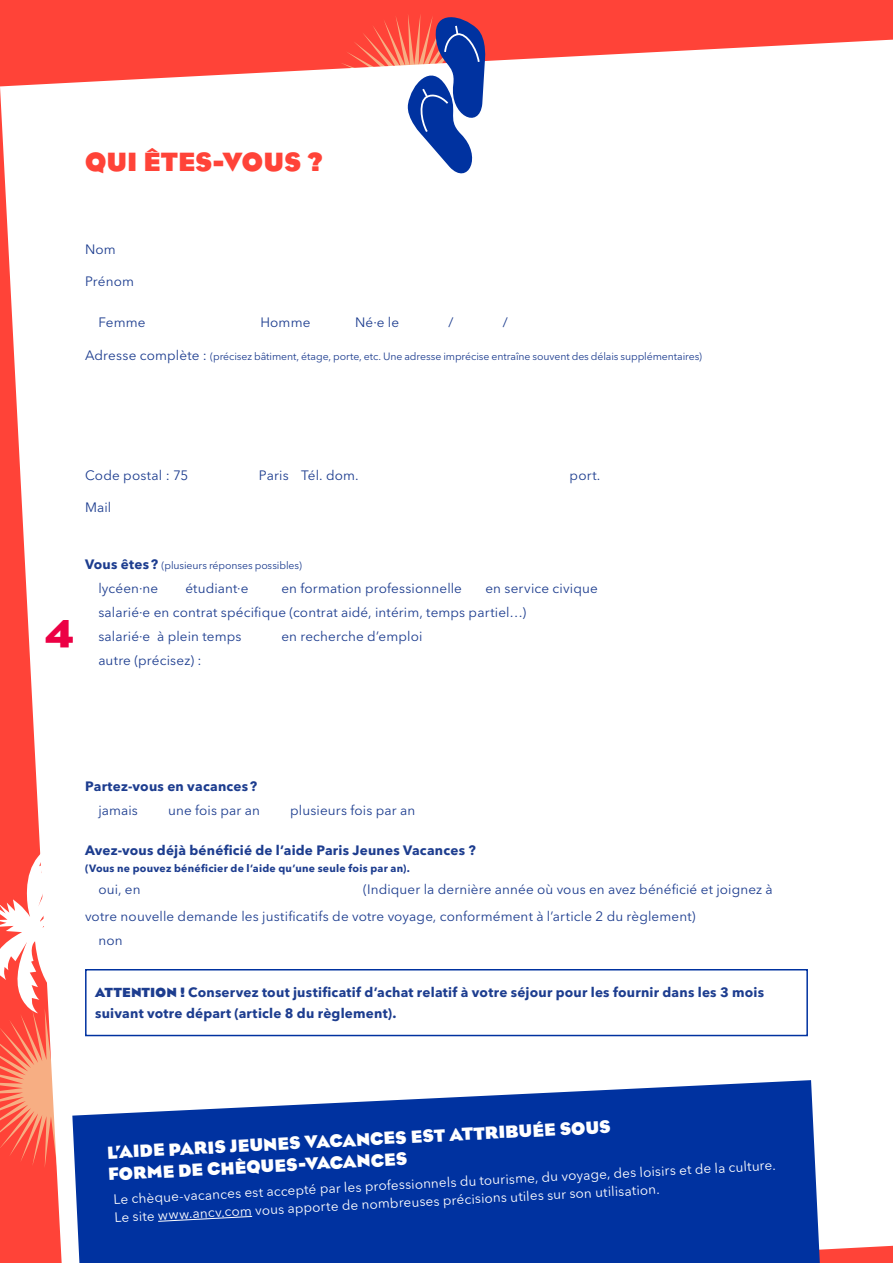
<style>
.page{position:relative;width:893px;height:1263px;background:#ff4338}
.page>*{position:absolute;margin:0;border:0;box-sizing:border-box;transform-origin:0 0}
.t1{font:700 39.45px "Eagle";color:#ec0044}
.t2{font:700 27px "Eagle";color:#ff4338}
.t3{font:700 18px/21.6px "Eagle";color:#fff}
.t4{font:13.5px/24px "Avenir Next LT Pro";letter-spacing:.01em;color:#1d3d8f}
.t5{font:700 13.5px/21px "Avenir Next LT Pro";letter-spacing:.015em;color:#1d3d8f}
.t6{font:13.5px/18px "Avenir Next LT Pro";color:#fff}
.t7{font:10.5px "Avenir Next LT Pro";letter-spacing:-.01em;color:#1d3d8f}
.t8{font:700 10.5px "Avenir Next LT Pro";letter-spacing:.025em;color:#1d3d8f}
.s1{font-size:13.5px}
.s2{font-weight:700;font-size:13.5px}
.s3{font-family:"Eagle"}
</style>
<div class="page">
<div style="left:0;top:40px;width:893px;height:1223px;background:#fff"></div>
<svg style="left:334px;top:15px;width:160px;height:172px"></svg>
<svg style="left:72px;top:1080px;width:748px;height:183px;background:#204cac"></svg>
<svg style="left:157px;top:1216px;width:96px;height:6px"></svg>
<div style="left:85px;top:969px;width:723px;height:67px;border:2px solid #0032a0"></div>
<h2 class="t2" style="left:85px;top:147px;width:239px">QUI ÊTES-VOUS ?</h2>
<p class="t4" style="left:85px;top:237px;width:32px">Nom</p>
<p class="t4" style="left:85px;top:269px;width:50px">Prénom</p>
<p class="t4" style="left:98px;top:310px;width:49px">Femme</p>
<p class="t4" style="left:260px;top:310px;width:52px">Homme</p>
<p class="t4" style="left:355px;top:310px;width:46px">Né·e le</p>
<p class="t4" style="left:448px;top:310px;width:6px">/</p>
<p class="t4" style="left:503px;top:310px;width:6px">/</p>
<p class="t7" style="left:85px;top:350px;width:619px"><span class="s1">Adresse complète :</span> (précisez bâtiment, étage, porte, etc. Une adresse imprécise entraîne souvent des délais supplémentaires)</p>
<p class="t4" style="left:85px;top:463px;width:105px">Code postal : 75</p>
<p class="t4" style="left:259px;top:463px;width:101px">Paris Tél. dom.</p>
<p class="t4" style="left:570px;top:463px;width:32px">port.</p>
<p class="t4" style="left:85px;top:495px;width:28px">Mail</p>
<h1 class="t1" style="left:46px;top:612px;width:28px">4</h1>
<p class="t7" style="left:85px;top:559px;width:218px"><span class="s2">Vous êtes?</span> (plusieurs réponses possibles)</p>
<p class="t4" style="left:98px;top:576px;width:61px">lycéen·ne</p>
<p class="t4" style="left:185px;top:576px;width:65px">étudiant·e</p>
<p class="t4" style="left:281px;top:576px;width:182px">en formation professionnelle</p>
<p class="t4" style="left:98px;top:576px;width:501px;text-indent:387px">en service civique salarié·e en contrat spécifique (contrat aidé, intérim, temps partiel…)<br>salarié·e à plein temps</p>
<p class="t4" style="left:281px;top:624px;width:143px">en recherche d’emploi</p>
<p class="t4" style="left:98px;top:648px;width:105px">autre (précisez) :</p>
<p class="t5" style="left:85px;top:775px;width:174px">Partez-vous en vacances?</p>
<p class="t4" style="left:98px;top:798px;width:41px">jamais</p>
<p class="t4" style="left:168px;top:798px;width:93px">une fois par an</p>
<p class="t4" style="left:290px;top:798px;width:127px">plusieurs fois par an</p>
<p class="t5" style="left:85px;top:840px;width:392px">Avez-vous déjà bénéficié de l’aide Paris Jeunes Vacances ?</p>
<p class="t8" style="left:85px;top:862px;width:326px">(Vous ne pouvez bénéficier de l’aide qu’une seule fois par an).</p>
<p class="t4" style="left:98px;top:877px;width:44px">oui, en</p>
<p class="t4" style="left:85px;top:875px;width:689px;line-height:27px;text-indent:278px">(Indiquer la dernière année où vous en avez bénéficié et joignez à votre nouvelle demande les justificatifs de votre voyage, conformément à l’article 2 du règlement)</p>
<p class="t4" style="left:98px;top:928px;width:26px">non</p>
<p class="t5" style="left:95px;top:982px;width:671px"><span class="s3">ATTENTION !</span> Conservez tout justificatif d’achat relatif à votre séjour pour les fournir dans les 3 mois suivant votre départ (article 8 du règlement).</p>
<h3 class="t3" style="left:107px;top:1142px;width:506px;rotate:-3deg">L’AIDE PARIS JEUNES VACANCES EST ATTRIBUÉE SOUS<br>FORME DE CHÈQUES-VACANCES</h3>
<p class="t6" style="left:113px;top:1190px;width:665px;rotate:-3deg">Le chèque-vacances est accepté par les professionnels du tourisme, du voyage, des loisirs et de la culture.<br>Le site www.ancv.com vous apporte de nombreuses précisions utiles sur son utilisation.</p>
</div>
